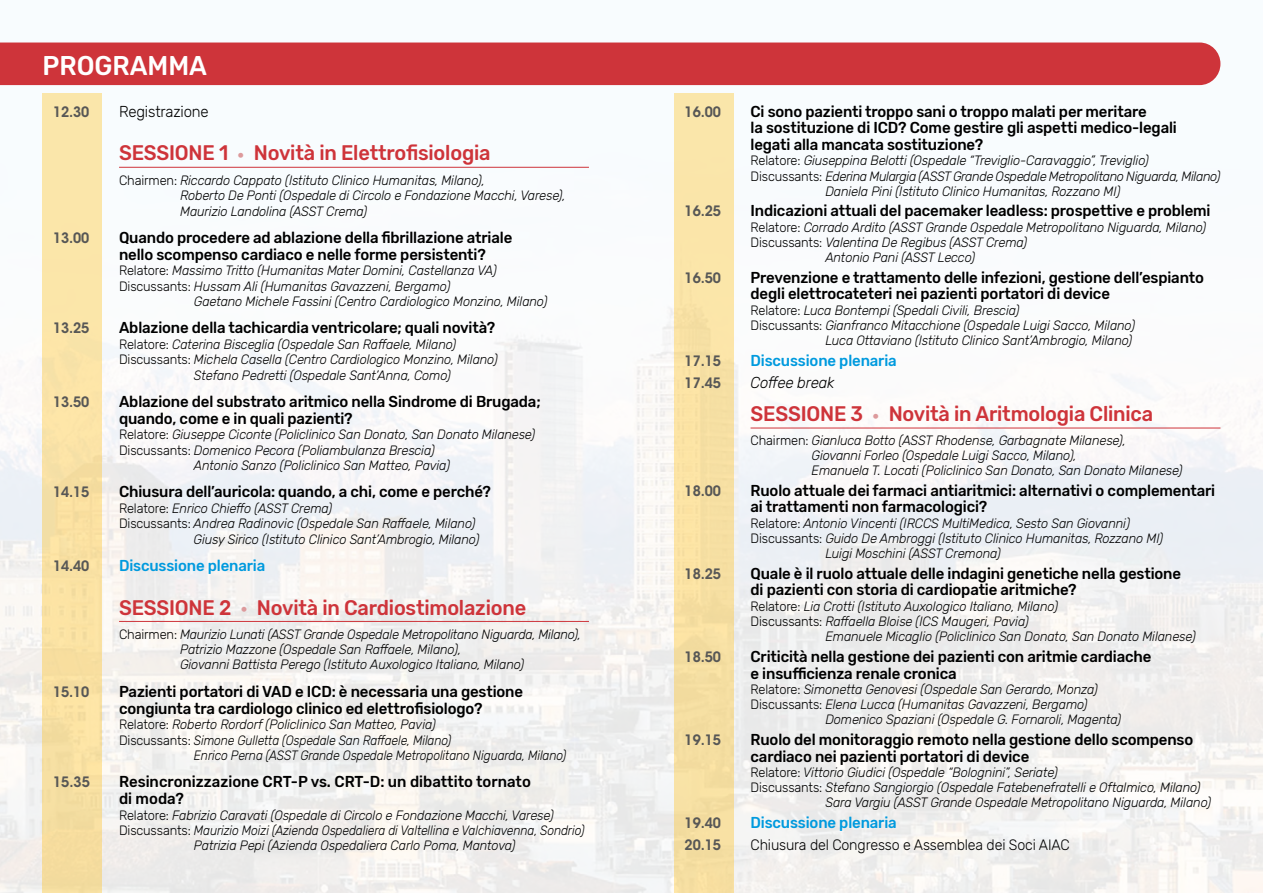
<style>
.page{position:relative;width:1263px;height:893px;background:#fff}
.page>*{position:absolute;margin:0;border:0;box-sizing:border-box;transform-origin:0 0}
.t1{font:500 27px "Rubik";color:#fff;scale:.95 1}
.t2{font:500 21px "Rubik";letter-spacing:-.01em;color:#ce343a;scale:.95 1}
.t3{font:500 15.75px/16.5px "Rubik";letter-spacing:-.01em;color:#000;scale:.95 1}
.t4{font:500 15.75px "Rubik";letter-spacing:-.01em;color:#009ade;scale:.95 1}
.t5{font:300 15.75px "Rubik";letter-spacing:-.01em;color:#000;scale:.95 1}
.t6{font:italic 300 15.75px "Rubik";letter-spacing:-.01em;color:#000;scale:.95 1}
.t7{font:300 15px "Rubik";letter-spacing:-.01em;color:#000;scale:.95 1}
.t8{font:600 14.25px "ITC Avant Garde Std";letter-spacing:-.01em;color:#575756;scale:.95 1}
.t9{font:italic 300 13.5px/15.5px "Rubik";letter-spacing:-.01em;color:#000;scale:.95 1}
.t10{font:italic 300 13.5px "Rubik";letter-spacing:-.01em;color:#000;scale:.9 1}
.t11{font:italic 300 13.5px "Rubik";letter-spacing:-.03em;color:#000;scale:.95 1}
.s1{color:#dd9a9c}
.s2{font-style:normal}
</style>
<div class="page">
<div style="left:674px;top:94px;width:59px;height:799px;background:#f8e1a4"></div>
<hr style="left:750px;top:428px;width:470px;height:1px;background:#ce343a">
<div style="left:43px;top:94px;width:59px;height:799px;background:#fae3a6"></div>
<hr style="left:119px;top:167px;width:470px;height:1px;background:#ce343a">
<hr style="left:119px;top:621px;width:470px;height:1px;background:#ce343a">
<div style="left:0;top:43px;width:1220px;height:42px;background:#ce343a"></div>
<h1 class="t1" style="left:43px;top:50px;width:175px">PROGRAMMA</h1>
<p class="t8" style="left:53px;top:103px;width:40px">12.30</p>
<p class="t5" style="left:119px;top:103px;width:96px">Registrazione</p>
<h2 class="t2" style="left:119px;top:141px;width:393px">SESSIONE 1 <span class="s1">•</span> Novità in Elettrofisiologia</h2>
<p class="t9" style="left:180px;top:173px;width:407px;text-indent:-61px"><span class="s2">Chairmen:</span> Riccardo Cappato (Istituto Clinico Humanitas, Milano),<br>Roberto De Ponti (Ospedale di Circolo e Fondazione Macchi, Varese),<br>Maurizio Landolina (ASST Crema)</p>
<p class="t8" style="left:53px;top:229px;width:40px">13.00</p>
<p class="t3" style="left:119px;top:229px;width:415px;line-height:17px">Quando procedere ad ablazione della fibrillazione atriale nello scompenso cardiaco e nelle forme persistenti?</p>
<p class="t9" style="left:119px;top:263px;width:399px"><span class="s2">Relatore:</span> Massimo Tritto (Humanitas Mater Domini, Castellanza VA)</p>
<p class="t9" style="left:119px;top:279px;width:350px"><span class="s2">Discussants:</span> Hussam Ali (Humanitas Gavazzeni, Bergamo)</p>
<p class="t9" style="left:194px;top:294px;width:374px">Gaetano Michele Fassini (Centro Cardiologico Monzino, Milano)</p>
<p class="t8" style="left:53px;top:319px;width:40px">13.25</p>
<p class="t3" style="left:119px;top:320px;width:398px">Ablazione della tachicardia ventricolare; quali novità?</p>
<p class="t9" style="left:119px;top:337px;width:356px"><span class="s2">Relatore:</span> Caterina Bisceglia (Ospedale San Raffaele, Milano)</p>
<p class="t9" style="left:119px;top:352px;width:400px"><span class="s2">Discussants:</span> Michela Casella (Centro Cardiologico Monzino, Milano)</p>
<p class="t9" style="left:194px;top:368px;width:272px">Stefano Pedretti (Ospedale Sant’Anna, Como)</p>
<p class="t8" style="left:53px;top:393px;width:40px">13.50</p>
<p class="t3" style="left:119px;top:393px;width:445px;line-height:17px">Ablazione del substrato aritmico nella Sindrome di Brugada; quando, come e in quali pazienti?</p>
<p class="t9" style="left:119px;top:427px;width:440px"><span class="s2">Relatore:</span> Giuseppe Ciconte (Policlinico San Donato, San Donato Milanese)</p>
<p class="t9" style="left:119px;top:443px;width:334px"><span class="s2">Discussants:</span> Domenico Pecora (Poliambulanza Brescia)</p>
<p class="t9" style="left:194px;top:458px;width:271px">Antonio Sanzo (Policlinico San Matteo, Pavia)</p>
<p class="t8" style="left:53px;top:483px;width:40px">14.15</p>
<p class="t3" style="left:119px;top:484px;width:393px">Chiusura dell’auricola: quando, a chi, come e perché?</p>
<p class="t9" style="left:119px;top:501px;width:226px"><span class="s2">Relatore:</span> Enrico Chieffo (ASST Crema)</p>
<p class="t9" style="left:119px;top:516px;width:377px"><span class="s2">Discussants:</span> Andrea Radinovic (Ospedale San Raffaele, Milano)</p>
<p class="t9" style="left:194px;top:532px;width:302px">Giusy Sirico (Istituto Clinico Sant’Ambrogio, Milano)</p>
<p class="t8" style="left:53px;top:557px;width:40px">14.40</p>
<p class="t4" style="left:119px;top:556px;width:155px">Discussione plenaria</p>
<h2 class="t2" style="left:119px;top:595px;width:430px">SESSIONE 2 <span class="s1">•</span> Novità in Cardiostimolazione</h2>
<p class="t9" style="left:180px;top:627px;width:423px;text-indent:-61px"><span class="s2">Chairmen:</span> Maurizio Lunati (ASST Grande Ospedale Metropolitano Niguarda, Milano),<br>Patrizio Mazzone (Ospedale San Raffaele, Milano),<br>Giovanni Battista Perego (Istituto Auxologico Italiano, Milano)</p>
<p class="t8" style="left:53px;top:682px;width:40px">15.10</p>
<p class="t3" style="left:119px;top:683px;width:427px;line-height:17px">Pazienti portatori di VAD e ICD: è necessaria una gestione congiunta tra cardiologo clinico ed elettrofisiologo?</p>
<p class="t9" style="left:119px;top:717px;width:335px"><span class="s2">Relatore:</span> Roberto Rordorf (Policlinico San Matteo, Pavia)</p>
<p class="t10" style="left:119px;top:732px;width:371px"><span class="s2">Discussants:</span> Simone Gulletta (Ospedale San Raffaele, Milano)</p>
<p class="t10" style="left:194px;top:748px;width:415px">Enrico Perna (ASST Grande Ospedale Metropolitano Niguarda, Milano)</p>
<p class="t8" style="left:53px;top:773px;width:40px">15.35</p>
<p class="t3" style="left:119px;top:774px;width:435px;line-height:17px">Resincronizzazione CRT-P vs. CRT-D: un dibattito tornato di moda?</p>
<p class="t9" style="left:119px;top:807px;width:459px"><span class="s2">Relatore:</span> Fabrizio Caravati (Ospedale di Circolo e Fondazione Macchi, Varese)</p>
<p class="t10" style="left:119px;top:823px;width:519px"><span class="s2">Discussants:</span> Maurizio Moizi (Azienda Ospedaliera di Valtellina e Valchiavenna, Sondrio)</p>
<p class="t9" style="left:194px;top:838px;width:340px">Patrizia Pepi (Azienda Ospedaliera Carlo Poma, Mantova)</p>
<p class="t8" style="left:685px;top:103px;width:40px">16.00</p>
<p class="t3" style="left:750px;top:103px;width:450px">Ci sono pazienti troppo sani o troppo malati per meritare<br>la sostituzione di ICD? Come gestire gli aspetti medico-legali legati alla mancata sostituzione?</p>
<p class="t9" style="left:750px;top:153px;width:421px"><span class="s2">Relatore:</span> Giuseppina Belotti (Ospedale “Treviglio-Caravaggio”, Treviglio)</p>
<p class="t11" style="left:750px;top:168px;width:496px"><span class="s2">Discussants:</span> Ederina Mulargia (ASST Grande Ospedale Metropolitano Niguarda, Milano)</p>
<p class="t9" style="left:825px;top:184px;width:312px">Daniela Pini (Istituto Clinico Humanitas, Rozzano MI)</p>
<p class="t8" style="left:685px;top:202px;width:40px">16.25</p>
<p class="t3" style="left:750px;top:203px;width:486px">Indicazioni attuali del pacemaker leadless: prospettive e problemi</p>
<p class="t9" style="left:750px;top:220px;width:481px"><span class="s2">Relatore:</span> Corrado Ardito (ASST Grande Ospedale Metropolitano Niguarda, Milano)</p>
<p class="t9" style="left:750px;top:235px;width:293px"><span class="s2">Discussants:</span> Valentina De Regibus (ASST Crema)</p>
<p class="t9" style="left:825px;top:250px;width:159px">Antonio Pani (ASST Lecco)</p>
<p class="t8" style="left:685px;top:268px;width:40px">16.50</p>
<p class="t3" style="left:750px;top:269px;width:479px">Prevenzione e trattamento delle infezioni, gestione dell’espianto degli elettrocateteri nei pazienti portatori di device</p>
<p class="t9" style="left:750px;top:303px;width:285px"><span class="s2">Relatore:</span> Luca Bontempi (Spedali Civili, Brescia)</p>
<p class="t9" style="left:750px;top:318px;width:406px"><span class="s2">Discussants:</span> Gianfranco Mitacchione (Ospedale Luigi Sacco, Milano)</p>
<p class="t9" style="left:825px;top:333px;width:325px">Luca Ottaviano (Istituto Clinico Sant’Ambrogio, Milano)</p>
<p class="t8" style="left:685px;top:351px;width:40px">17.15</p>
<p class="t4" style="left:750px;top:351px;width:155px">Discussione plenaria</p>
<p class="t8" style="left:685px;top:374px;width:40px">17.45</p>
<p class="t6" style="left:750px;top:374px;width:90px">Coffee break</p>
<h2 class="t2" style="left:750px;top:402px;width:425px">SESSIONE 3 <span class="s1">•</span> Novità in Aritmologia Clinica</h2>
<p class="t9" style="left:812px;top:433px;width:392px;line-height:15px;text-indent:-61px"><span class="s2">Chairmen:</span> Gianluca Botto (ASST Rhodense, Garbagnate Milanese),<br>Giovanni Forleo (Ospedale Luigi Sacco, Milano),<br>Emanuela T. Locati (Policlinico San Donato, San Donato Milanese)</p>
<p class="t8" style="left:685px;top:481px;width:40px">18.00</p>
<p class="t3" style="left:750px;top:482px;width:491px">Ruolo attuale dei farmaci antiaritmici: alternativi o complementari ai trattamenti non farmacologici?</p>
<p class="t9" style="left:750px;top:516px;width:401px"><span class="s2">Relatore:</span> Antonio Vincenti (IRCCS MultiMedica, Sesto San Giovanni)</p>
<p class="t9" style="left:750px;top:531px;width:436px"><span class="s2">Discussants:</span> Guido De Ambroggi (Istituto Clinico Humanitas, Rozzano MI)</p>
<p class="t9" style="left:825px;top:546px;width:186px">Luigi Moschini (ASST Cremona)</p>
<p class="t8" style="left:685px;top:564px;width:40px">18.25</p>
<p class="t3" style="left:750px;top:565px;width:455px">Quale è il ruolo attuale delle indagini genetiche nella gestione di pazienti con storia di cardiopatie aritmiche?</p>
<p class="t9" style="left:750px;top:599px;width:325px"><span class="s2">Relatore:</span> Lia Crotti (Istituto Auxologico Italiano, Milano)</p>
<p class="t9" style="left:750px;top:614px;width:294px"><span class="s2">Discussants:</span> Raffaella Bloise (ICS Maugeri, Pavia)</p>
<p class="t9" style="left:825px;top:629px;width:391px">Emanuele Micaglio (Policlinico San Donato, San Donato Milanese)</p>
<p class="t8" style="left:685px;top:647px;width:40px">18.50</p>
<p class="t3" style="left:750px;top:648px;width:423px;line-height:17px">Criticità nella gestione dei pazienti con aritmie cardiache e insufficienza renale cronica</p>
<p class="t9" style="left:750px;top:682px;width:367px"><span class="s2">Relatore:</span> Simonetta Genovesi (Ospedale San Gerardo, Monza)</p>
<p class="t9" style="left:750px;top:697px;width:356px"><span class="s2">Discussants:</span> Elena Lucca (Humanitas Gavazzeni, Bergamo)</p>
<p class="t9" style="left:825px;top:712px;width:313px">Domenico Spaziani (Ospedale G. Fornaroli, Magenta)</p>
<p class="t8" style="left:685px;top:731px;width:40px">19.15</p>
<p class="t3" style="left:750px;top:732px;width:467px">Ruolo del monitoraggio remoto nella gestione dello scompenso cardiaco nei pazienti portatori di device</p>
<p class="t9" style="left:750px;top:765px;width:325px"><span class="s2">Relatore:</span> Vittorio Giudici (Ospedale “Bolognini”, Seriate)</p>
<p class="t9" style="left:750px;top:780px;width:475px"><span class="s2">Discussants:</span> Stefano Sangiorgio (Ospedale Fatebenefratelli e Oftalmico, Milano)</p>
<p class="t9" style="left:825px;top:795px;width:407px">Sara Vargiu (ASST Grande Ospedale Metropolitano Niguarda, Milano)</p>
<p class="t8" style="left:685px;top:814px;width:40px">19.40</p>
<p class="t4" style="left:750px;top:813px;width:155px">Discussione plenaria</p>
<p class="t8" style="left:685px;top:836px;width:40px">20.15</p>
<p class="t7" style="left:750px;top:837px;width:337px">Chiusura del Congresso e Assemblea dei Soci AIAC</p>
</div>
